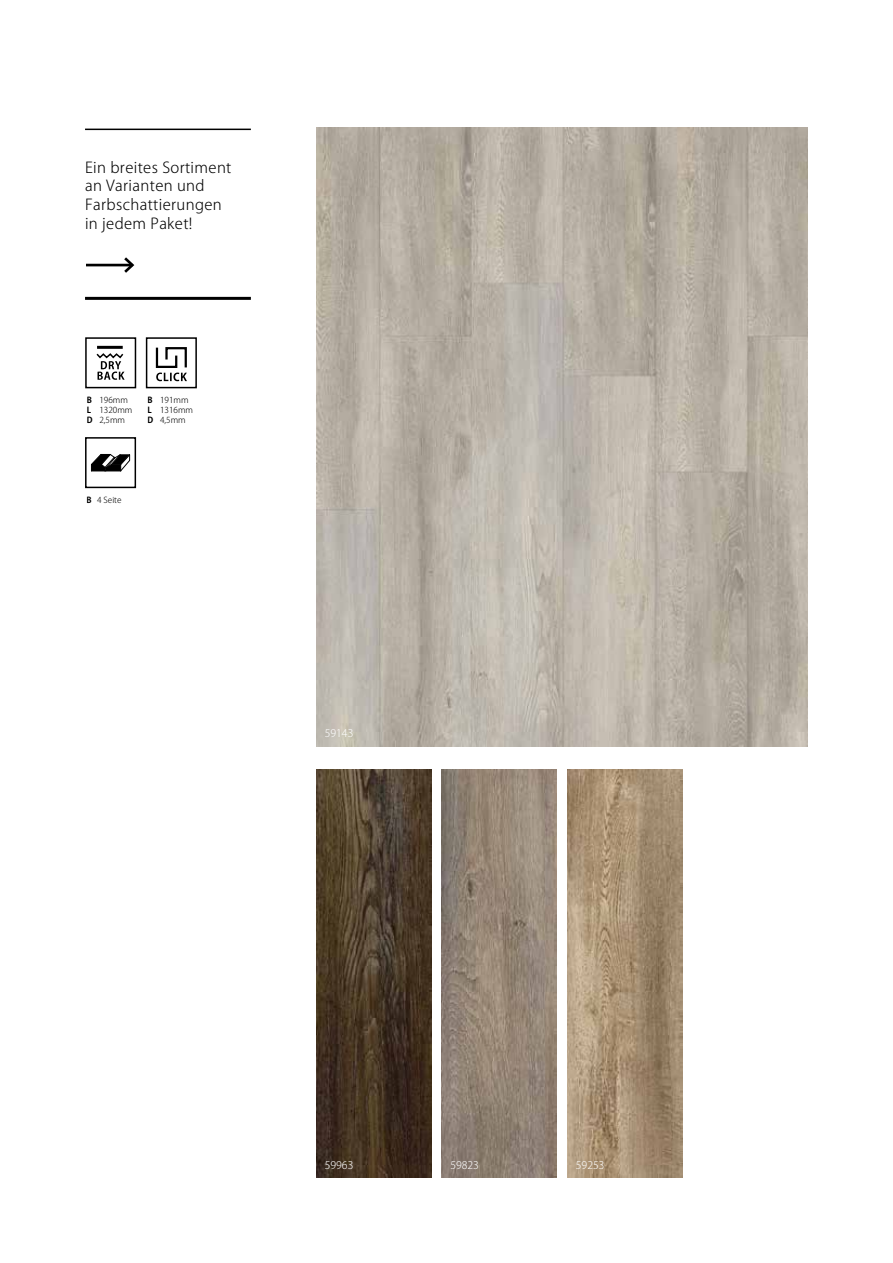
<style>
.page{position:relative;width:893px;height:1263px;background:#fff}
.page>*{position:absolute;margin:0;border:0;box-sizing:border-box;transform-origin:0 0}
.t1{font:300 15px/18.8px "Koz Go Pro";letter-spacing:.025em;color:#000}
.t2{font:300 10.5px "Koz Go Pro";color:#fff}
.t3{font:300 8.25px/9.9px "Koz Go Pro";color:#000}
.s1{font-weight:700}
</style>
<div class="page">
<img style="left:316px;top:128px;width:492px;height:619px">
<img style="left:316px;top:769px;width:115px;height:409px">
<img style="left:442px;top:769px;width:115px;height:409px">
<img style="left:567px;top:769px;width:115px;height:409px">
<hr style="left:85px;top:129px;width:166px;height:1px;background:#000">
<hr style="left:85px;top:297px;width:166px;height:3px;background:#000">
<hr style="left:86px;top:264px;width:46px;height:2px;background:#000">
<svg style="left:121px;top:257px;width:14px;height:16px"></svg>
<div style="left:85px;top:387px;width:51px;height:51px;border:2px solid #fff"></div>
<div style="left:85px;top:337px;width:51px;height:51px;border:2px solid #000"></div>
<hr style="left:97px;top:346px;width:26px;height:3px;background:#000">
<svg style="left:96px;top:353px;width:29px;height:27px"></svg>
<div style="left:146px;top:337px;width:51px;height:51px;border:2px solid #000"></div>
<svg style="left:155px;top:347px;width:32px;height:34px"></svg>
<svg style="left:91px;top:454px;width:39px;height:18px"></svg>
<div style="left:85px;top:437px;width:51px;height:51px;border:2px solid #000"></div>
<p class="t1" style="left:85px;top:158px;width:148px">Ein breites Sortiment an Varianten und<br>Farbschattierungen in jedem Paket!</p>
<p class="t3" style="left:87px;top:396px;width:47px"><span class="s1">B</span> 196mm<br><span class="s1">L</span> 1320mm<br><span class="s1">D</span> 2,5mm</p>
<p class="t3" style="left:147px;top:396px;width:47px"><span class="s1">B</span> 191mm<br><span class="s1">L</span> 1316mm<br><span class="s1">D</span> 4,5mm</p>
<p class="t3" style="left:87px;top:496px;width:37px"><span class="s1">B</span> 4 Seite</p>
<p class="t2" style="left:325px;top:727px;width:30px">59143</p>
<p class="t2" style="left:325px;top:1159px;width:30px">59963</p>
<p class="t2" style="left:450px;top:1159px;width:30px">59823</p>
<p class="t2" style="left:576px;top:1159px;width:30px">59253</p>
</div>
